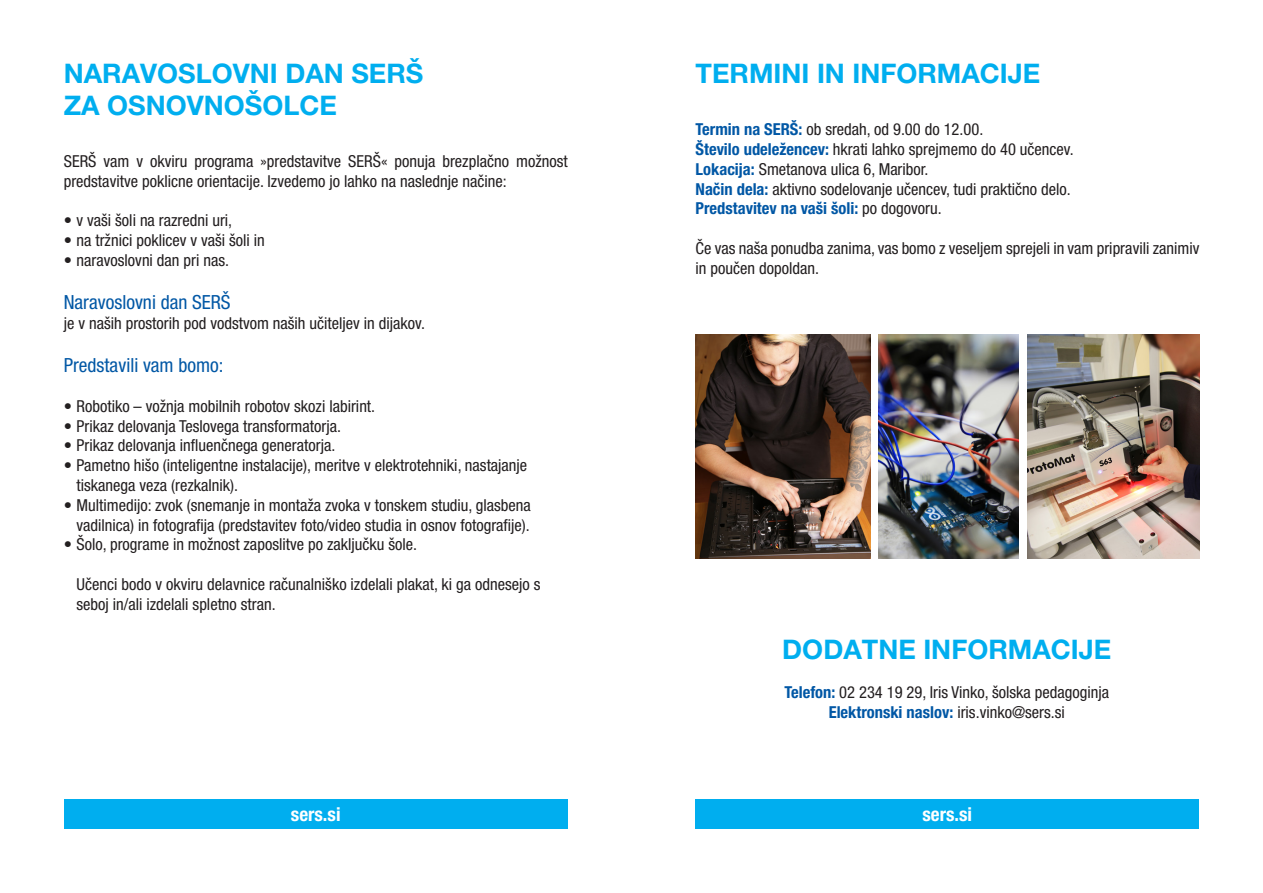
<style>
.page{position:relative;width:1263px;height:893px;background:#fff}
.page>*{position:absolute;margin:0;border:0;box-sizing:border-box;transform-origin:0 0}
.t1{font:700 27px "Helvetica Neue LT Pro";color:#00aeef}
.t2{font:condensed 19.5px "Helvetica Neue LT Pro";color:#0157a5}
.t3{font:700 condensed 19.05px "Helvetica Neue LT Pro";color:#fff}
.t4{font:condensed 16.5px/19.8px "Helvetica Neue LT Pro";color:#231f20}
.t5{font:700 condensed 16.5px "Helvetica Neue LT Pro";color:#0157a5}
.s1{font-weight:700;color:#0157a5}
.s2{font-weight:400;color:#231f20}
</style>
<div class="page">
<div style="left:64px;top:799px;width:504px;height:30px;background:#00aeef"></div>
<div style="left:695px;top:799px;width:504px;height:30px;background:#00aeef"></div>
<img style="left:879px;top:334px;width:140px;height:225px">
<img style="left:1027px;top:334px;width:172px;height:225px">
<img style="left:695px;top:334px;width:175px;height:225px">
<p class="t1" style="left:64px;top:57px;width:361px">NARAVOSLOVNI DAN SERŠ</p>
<p class="t1" style="left:64px;top:89px;width:275px">ZA OSNOVNOŠOLCE</p>
<p class="t4" style="left:64px;top:151px;width:505px">SERŠ vam v okviru programa »predstavitve SERŠ« ponuja brezplačno možnost predstavitve poklicne orientacije. Izvedemo jo lahko na naslednje načine:</p>
<p class="t4" style="left:64px;top:211px;width:170px">• v vaši šoli na razredni uri,</p>
<p class="t4" style="left:64px;top:230px;width:203px">• na tržnici poklicev v vaši šoli in</p>
<p class="t4" style="left:64px;top:250px;width:167px">• naravoslovni dan pri nas.</p>
<p class="t2" style="left:64px;top:291px;width:168px">Naravoslovni dan SERŠ</p>
<p class="t4" style="left:64px;top:313px;width:363px">je v naših prostorih pod vodstvom naših učiteljev in dijakov.</p>
<p class="t2" style="left:64px;top:354px;width:161px">Predstavili vam bomo:</p>
<p class="t4" style="left:64px;top:396px;width:313px">• Robotiko – vožnja mobilnih robotov skozi labirint.</p>
<p class="t4" style="left:64px;top:416px;width:279px">• Prikaz delovanja Teslovega transformatorja.</p>
<p class="t4" style="left:64px;top:436px;width:273px">• Prikaz delovanja influenčnega generatorja.</p>
<p class="t4" style="left:77px;top:455px;width:452px;text-indent:-13px">• Pametno hišo (inteligentne instalacije), meritve v elektrotehniki, nastajanje tiskanega veza (rezkalnik).</p>
<p class="t4" style="left:64px;top:495px;width:469px;text-align:right">• Multimedijo: zvok (snemanje in montaža zvoka v tonskem studiu, glasbena vadilnica) in fotografija (predstavitev foto/video studia in osnov fotografije).</p>
<p class="t4" style="left:64px;top:535px;width:355px">• Šolo, programe in možnost zaposlitve po zaključku šole.</p>
<p class="t4" style="left:77px;top:574px;width:465px">Učenci bodo v okviru delavnice računalniško izdelali plakat, ki ga odnesejo s seboj in/ali izdelali spletno stran.</p>
<p class="t1" style="left:695px;top:57px;width:346px">TERMINI IN INFORMACIJE</p>
<p class="t4" style="left:695px;top:119px;width:289px"><span class="s1">Termin na SERŠ:</span> ob sredah, od 9.00 do 12.00.</p>
<p class="t4" style="left:695px;top:139px;width:380px"><span class="s1">Število udeležencev:</span> hkrati lahko sprejmemo do 40 učencev.</p>
<p class="t4" style="left:695px;top:159px;width:234px"><span class="s1">Lokacija:</span> Smetanova ulica 6, Maribor.</p>
<p class="t4" style="left:695px;top:179px;width:377px"><span class="s1">Način dela:</span> aktivno sodelovanje učencev, tudi praktično delo.</p>
<p class="t5" style="left:695px;top:199px;width:248px">Predstavitev na vaši šoli: <span class="s2">po dogovoru.</span></p>
<p class="t4" style="left:695px;top:238px;width:505px">Če vas naša ponudba zanima, vas bomo z veseljem sprejeli in vam pripravili zanimiv in poučen dopoldan.</p>
<p class="t1" style="left:782px;top:633px;width:330px">DODATNE INFORMACIJE</p>
<p class="t4" style="left:784px;top:683px;width:326px"><span class="s1">Telefon:</span> 02 234 19 29, Iris Vinko, šolska pedagoginja</p>
<p class="t5" style="left:829px;top:702px;width:238px">Elektronski naslov: <span class="s2">iris.vinko@sers.si</span></p>
<p class="t3" style="left:291px;top:803px;width:51px">sers.si</p>
<p class="t3" style="left:922px;top:803px;width:51px">sers.si</p>
</div>
